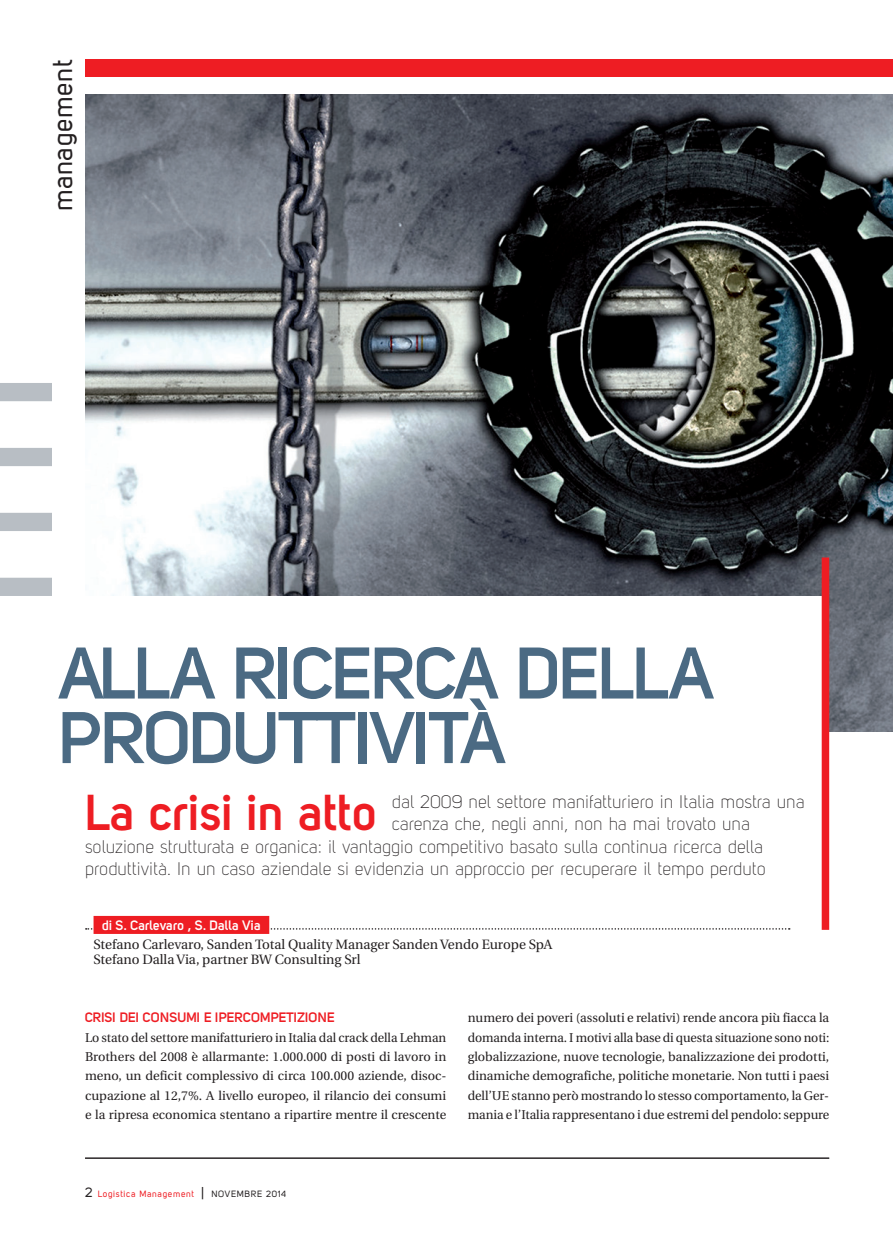
<style>
.page{position:relative;width:893px;height:1234px;background:#fff}
.page>*{position:absolute;margin:0;border:0;box-sizing:border-box;transform-origin:0 0}
.t1{font:700 72px/64.5px "Uni Sans Semi";letter-spacing:-.03em;color:#4b6a83}
.Art_Sommario{font:700 49.8px "Uni Sans Semi";letter-spacing:.01em;color:#ee1d23}
.t2{font:27px "Uni Sans Regular";letter-spacing:.02em;color:#231f20}
.Art_Sommario-2{font:18px "Uni Sans Light";color:#231f20}
.t3{font:13.5px "Utopia";color:#231f20}
.Art_Intertitolo_ross{font:700 13.5px "Uni Sans Semi";color:#ee1d23}
.t4{font:700 13.5px "Uni Sans Semi";letter-spacing:.01em;color:#fff}
.Art_Testo{font:12.75px/19.4px "Utopia";letter-spacing:-.005em;color:#231f20;text-align:justify}
.t5{font:9px "Uni Sans Regular";letter-spacing:.07em;color:#ee1d23}
.s1{font-size:13.5px;color:#231f20}
.s2{color:#231f20}
</style>
<div class="page">
<div style="left:85px;top:60px;width:808px;height:17px;background:#ee1d23"></div>
<div style="left:0;top:577px;width:64px;height:19px;background:#b8bec4"></div>
<div style="left:0;top:512px;width:64px;height:19px;background:#b8bec4"></div>
<div style="left:0;top:448px;width:64px;height:18px;background:#b8bec4"></div>
<div style="left:0;top:383px;width:64px;height:18px;background:#b8bec4"></div>
<img style="left:85px;top:94px;width:808px;height:637px">
<div style="left:58px;top:596px;width:771px;height:251px;background:#fff"></div>
<div style="left:52px;top:344px;width:20px;height:407px;background:#fff"></div>
<hr style="left:85px;top:1157px;width:744px;height:1px;background:#231f20">
<div style="left:822px;top:557px;width:7px;height:372px;background:#ee1d23"></div>
<svg style="left:86px;top:927px;width:704px;height:2px"></svg>
<div style="left:94px;top:915px;width:175px;height:18px;background:#ee1d23"></div>
<p class="t2" style="left:47px;top:211px;width:153px;rotate:-90deg">management</p>
<p class="t1" style="left:58px;top:639px;width:658px">ALLA RICERCA DELLA<br>PRODUTTIVITÀ</p>
<p class="Art_Sommario" style="left:85px;top:782px;width:294px">La crisi in atto</p>
<p class="Art_Sommario-2" style="left:392px;top:791px;width:415px">dal 2009 nel settore manifatturiero in Italia mostra una</p>
<p class="Art_Sommario-2" style="left:392px;top:813px;width:360px">carenza che, negli anni, non ha mai trovato una</p>
<p class="Art_Sommario-2" style="left:85px;top:836px;width:680px">soluzione strutturata e organica: il vantaggio competitivo basato sulla continua ricerca della</p>
<p class="Art_Sommario-2" style="left:85px;top:858px;width:682px">produttività. In un caso aziendale si evidenzia un approccio per recuperare il tempo perduto</p>
<p class="t4" style="left:102px;top:916px;width:160px">di S. Carlevaro , S. Dalla Via</p>
<p class="t3" style="left:94px;top:936px;width:460px">Stefano Carlevaro, Sanden Total Quality Manager Sanden Vendo Europe SpA</p>
<p class="t3" style="left:94px;top:951px;width:268px">Stefano Dalla Via, partner BW Consulting Srl</p>
<p class="Art_Intertitolo_ross" style="left:85px;top:1009px;width:251px">CRISI DEI CONSUMI E IPERCOMPETIZIONE</p>
<p class="Art_Testo" style="left:85px;top:1027px;width:363px">Lo stato del settore manifatturiero in Italia dal crack della Lehman Brothers del 2008 è allarmante: 1.000.000 di posti di lavoro in meno, un deficit complessivo di circa 100.000 aziende, disoc&shy;cupazione al 12,7%. A livello europeo, il rilancio dei consumi e la ripresa economica stentano a ripartire mentre il crescente</p>
<p class="Art_Testo" style="left:468px;top:1008px;width:363px">numero dei poveri (assoluti e relativi) rende ancora più fiacca la domanda interna. I motivi alla base di questa situazione sono noti: globalizzazione, nuove tecnologie, banalizzazione dei prodotti, dinamiche demografiche, politiche monetarie. Non tutti i paesi dell’UE stanno però mostrando lo stesso comportamento, la Ger&shy;mania e l’Italia rappresentano i due estremi del pendolo: seppure</p>
<p class="t5" style="left:85px;top:1187px;width:203px"><span class="s1">2</span> Logistica Management <span class="s1">|</span> <span class="s2">NOVEMBRE 2014</span></p>
</div>
